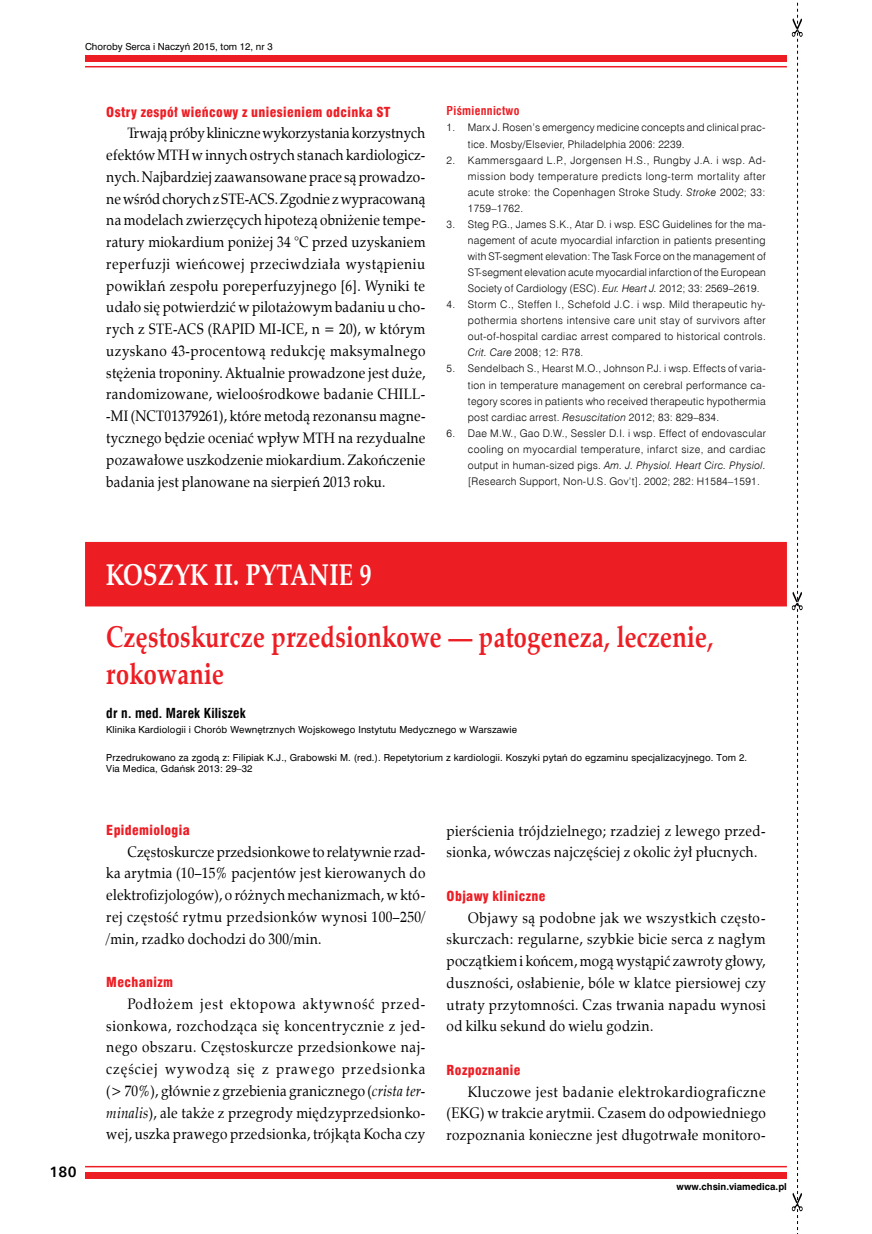
<style>
.page{position:relative;width:872px;height:1234px;background:#fff}
.page>*{position:absolute;margin:0;border:0;box-sizing:border-box;transform-origin:0 0}
.t1{font:700 30px/36.6px "Zapf Calligr EU";letter-spacing:.01em;color:#ed1d24;scale:.8 1}
.t2{font:700 30px "Zapf Calligr EU";letter-spacing:.01em;color:#fff;scale:.8 1}
.t3{font:15px/21.8px "Zapf Calligr EU";letter-spacing:.025em;color:#000;text-align:justify;scale:.9 1}
.t4{font:700 15px "Humnst 777 EU";color:#000}
.t5{font:13.5px "Swis 721 Blk Cn EU";letter-spacing:.025em;color:#ed1d24}
.t6{font:700 13.5px "Swis 721 Cn EU";letter-spacing:.01em;color:#000}
.t7{font:700 12px "Swis 721 Cn EU";letter-spacing:.025em;color:#ed1d24}
.t8{font:10.5px/16px "Swis 721 Lt EU";letter-spacing:.025em;color:#000;text-align:justify}
.t9{font:9px/10.9px "Swis 721 PL";letter-spacing:.015em;color:#000}
.t10{font:700 9px "Swis 721 PL";color:#000}
.s1{font-style:italic}
</style>
<div class="page">
<div style="left:85px;top:55px;width:702px;height:7px;background:#ed1d24"></div>
<hr style="left:85px;top:66px;width:702px;height:1px;background:#ed1d24">
<div style="left:85px;top:1171px;width:702px;height:7px;background:#ed1d24"></div>
<hr style="left:85px;top:1165px;width:702px;height:2px;background:#ed1d24">
<svg style="left:792px;top:2px;width:10px;height:1228px"></svg>
<div style="left:85px;top:542px;width:702px;height:64px;background:#ed1d24"></div>
<p class="t9" style="left:85px;top:41px;width:189px">Choroby Serca i Naczyń 2015, tom 12, nr 3</p>
<p class="t5" style="left:106px;top:103px;width:286px">Ostry zespół wieńcowy z uniesieniem odcinka ST</p>
<p class="t3" style="left:106px;top:123px;width:356px;text-indent:21px">Trwają próby kliniczne wykorzystania korzystnych efektów MTH w innych ostrych stanach kardiologicz&shy;nych. Najbardziej zaawansowane prace są prowadzo&shy;ne wśród chorych z STE-ACS. Zgodnie z wypracowaną na modelach zwierzęcych hipotezą obniżenie tempe&shy;ratury miokardium poniżej 34 °C przed uzyskaniem reperfuzji wieńcowej przeciwdziała wystąpieniu powikłań zespołu poreperfuzyjnego [6]. Wyniki te udało się potwierdzić w pilotażowym badaniu u cho&shy;rych z STE-ACS (RAPID MI-ICE, n = 20), w którym uzyskano 43-procentową redukcję maksymalnego stężenia troponiny. Aktualnie prowadzone jest duże, randomizowane, wieloośrodkowe badanie CHILL--MI (NCT01379261), które metodą rezonansu magne&shy;tycznego będzie oceniać wpływ MTH na rezydualne pozawałowe uszkodzenie miokardium. Zakończenie badania jest planowane na sierpień 2013 roku.</p>
<p class="t7" style="left:446px;top:104px;width:74px">Piśmiennictwo</p>
<p class="t8" style="left:468px;top:120px;width:299px;text-indent:-21px">1. Marx J. Rosen’s emergency medicine concepts and clinical prac&shy;tice. Mosby/Elsevier, Philadelphia 2006: 2239.</p>
<p class="t8" style="left:468px;top:152px;width:299px;text-indent:-21px">2. Kammersgaard L.P., Jorgensen H.S., Rungby J.A. i wsp. Ad&shy;mission body temperature predicts long-term mortality after acute stroke: the Copenhagen Stroke Study. <span class="s1">Stroke</span> 2002; 33:<br>1759–1762.</p>
<p class="t8" style="left:468px;top:216px;width:299px;text-indent:-21px">3. Steg P.G., James S.K., Atar D. i wsp. ESC Guidelines for the ma&shy;nagement of acute myocardial infarction in patients presenting with ST-segment elevation: The Task Force on the management of ST-segment elevation acute myocardial infarction of the European Society of Cardiology (ESC). <span class="s1">Eur. Heart J.</span> 2012; 33: 2569–2619.</p>
<p class="t8" style="left:468px;top:296px;width:299px;text-indent:-21px">4. Storm C., Steffen I., Schefold J.C. i wsp. Mild therapeutic hy&shy;pothermia shortens intensive care unit stay of survivors after out-of-hospital cardiac arrest compared to historical controls.<br><span class="s1">Crit. Care</span> 2008; 12: R78.</p>
<p class="t8" style="left:468px;top:361px;width:299px;text-indent:-21px">5. Sendelbach S., Hearst M.O., Johnson P.J. i wsp. Effects of varia&shy;tion in temperature management on cerebral performance ca&shy;tegory scores in patients who received therapeutic hypothermia post cardiac arrest. <span class="s1">Resuscitation</span> 2012; 83: 829–834.</p>
<p class="t8" style="left:468px;top:425px;width:299px;text-indent:-21px">6. Dae M.W., Gao D.W., Sessler D.I. i wsp. Effect of endovascular cooling on myocardial temperature, infarct size, and cardiac output in human-sized pigs. <span class="s1">Am. J. Physiol. Heart Circ. Physiol. </span>[Research Support, Non-U.S. Gov’t]. 2002; 282: H1584–1591.</p>
<p class="t4" style="left:49px;top:1162px;width:29px">180</p>
<h1 class="t2" style="left:106px;top:556px;width:333px">KOSZYK II. PYTANIE 9</h1>
<h1 class="t1" style="left:106px;top:620px;width:760px">Częstoskurcze przedsionkowe — patogeneza, leczenie, rokowanie</h1>
<p class="t6" style="left:106px;top:704px;width:141px">dr n. med. Marek Kiliszek</p>
<p class="t9" style="left:106px;top:723px;width:412px">Klinika Kardiologii i Chorób Wewnętrznych Wojskowego Instytutu Medycznego w Warszawie</p>
<p class="t9" style="left:106px;top:751px;width:642px">Przedrukowano za zgodą z: Filipiak K.J., Grabowski M. (red.). Repetytorium z kardiologii. Koszyki pytań do egzaminu specjalizacyjnego. Tom 2.<br>Via Medica, Gdańsk 2013: 29–32</p>
<p class="t5" style="left:106px;top:821px;width:85px">Epidemiologia</p>
<p class="t3" style="left:106px;top:840px;width:356px;text-indent:21px">Częstoskurcze przedsionkowe to relatywnie rzad&shy;ka arytmia (10–15% pacjentów jest kierowanych do elektrofizjologów), o różnych mechanizmach, w któ&shy;rej częstość rytmu przedsionków wynosi 100–250/ /min, rzadko dochodzi do 300/min.</p>
<p class="t5" style="left:106px;top:973px;width:68px">Mechanizm</p>
<p class="t3" style="left:106px;top:992px;width:356px;text-indent:21px">Podłożem jest ektopowa aktywność przed&shy;sionkowa, rozchodząca się koncentrycznie z jed&shy;nego obszaru. Częstoskurcze przedsionkowe naj&shy;częściej wywodzą się z prawego przedsionka (&gt; 70%), głównie z grzebienia granicznego (<span class="s1">crista ter&shy;minalis</span>), ale także z przegrody międzyprzedsionko&shy;wej, uszka prawego przedsionka, trójkąta Kocha czy</p>
<p class="t3" style="left:446px;top:819px;width:356px">pierścienia trójdzielnego; rzadziej z lewego przed&shy;sionka, wówczas najczęściej z okolic żył płucnych.</p>
<p class="t5" style="left:446px;top:887px;width:100px">Objawy kliniczne</p>
<p class="t3" style="left:446px;top:906px;width:356px;text-indent:21px">Objawy są podobne jak we wszystkich często&shy;skurczach: regularne, szybkie bicie serca z nagłym początkiem i końcem, mogą wystąpić zawroty głowy, duszności, osłabienie, bóle w klatce piersiowej czy utraty przytomności. Czas trwania napadu wynosi od kilku sekund do wielu godzin.</p>
<p class="t5" style="left:446px;top:1061px;width:75px">Rozpoznanie</p>
<p class="t3" style="left:446px;top:1080px;width:356px;text-indent:21px">Kluczowe jest badanie elektrokardiograficzne (EKG) w trakcie arytmii. Czasem do odpowiedniego rozpoznania konieczne jest długotrwałe monitoro-</p>
<p class="t10" style="left:676px;top:1180px;width:112px">www.chsin.viamedica.pl</p>
</div>
